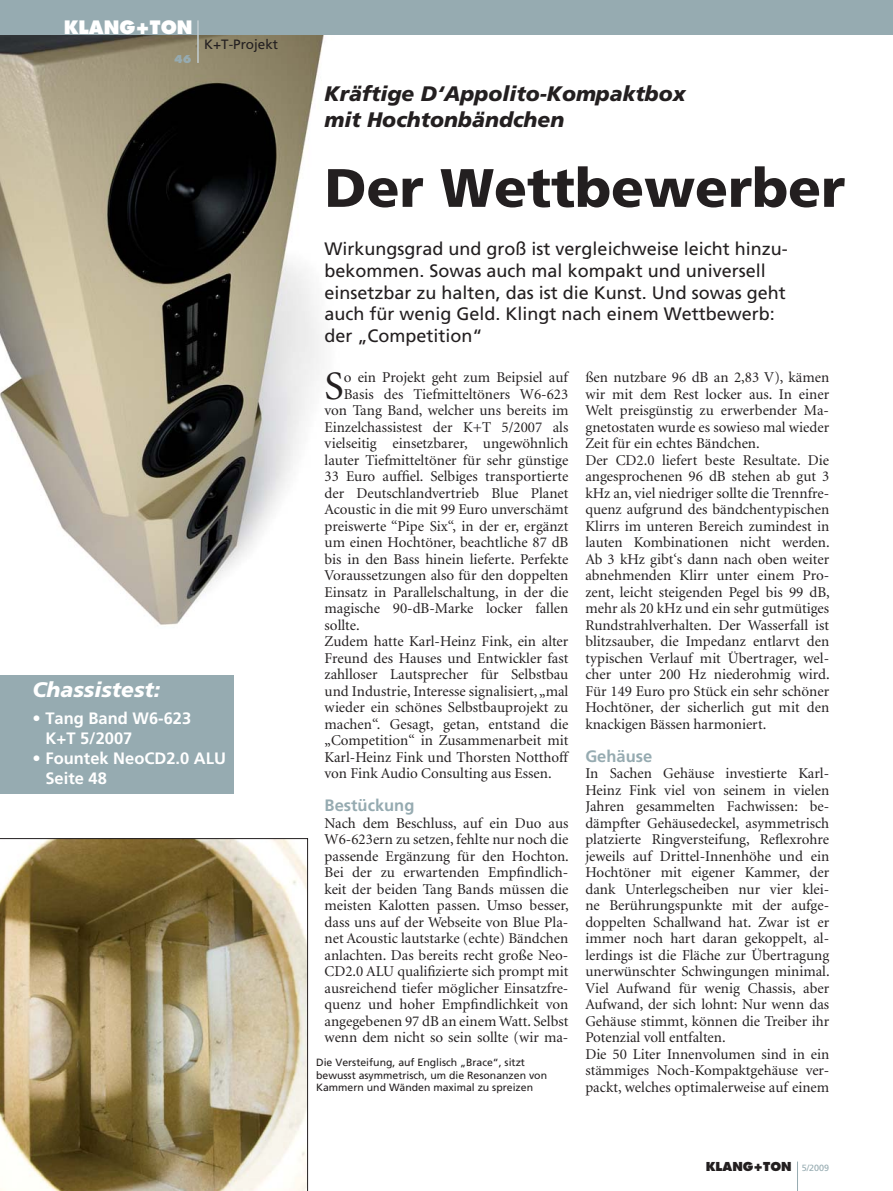
<style>
.page{position:relative;width:893px;height:1191px;background:#fff}
.page>*{position:absolute;margin:0;border:0;box-sizing:border-box;transform-origin:0 0}
.t1{font:900 54px "Frutiger";color:#231f20}
.t2{font:40.35px "Minion";color:#231f20}
.t3{font:italic 900 21px/25.2px "Frutiger";color:#231f20}
.t4{font:italic 900 21px "Frutiger";color:#fff}
.t5{font:18px/21.6px "Frutiger";color:#231f20}
.t6{font:800 18px "Futura";color:#fff}
.t7{font:700 16.5px/19.8px "Frutiger";color:#fff}
.t8{font:700 16.5px "Frutiger";color:#96abb1}
.t9{font:15px/16.5px "Minion";color:#231f20}
.t10{font:13.5px "Frutiger";color:#231f20}
.t11{font:800 12px "Futura";color:#231f20}
.t12{font:10.5px/12.6px "Frutiger";color:#231f20}
.t13{font:800 10.5px "Futura";color:#96abb1}
.s1{font-family:"Frutiger";font-weight:400;font-size:9px;color:#96abb1}
</style>
<div class="page">
<img style="left:0;top:34px;width:358px;height:591px">
<div style="left:0;top:0;width:893px;height:34px;background:#96abb1"></div>
<hr style="left:197px;top:20px;width:2px;height:43px;background:#c3ced2">
<svg style="left:797px;top:1161px;width:1px;height:29px"></svg>
<div style="left:0;top:675px;width:234px;height:118px;background:#96abb1"></div>
<svg style="left:0;top:838px;width:308px;height:352px;background:#a39470"></svg>
<p class="t6" style="left:64px;top:19px;width:130px">KLANG+TON</p>
<p class="t13" style="left:174px;top:55px;width:19px">46</p>
<p class="t10" style="left:204px;top:39px;width:76px">K+T-Projekt</p>
<h3 class="t4" style="left:33px;top:681px;width:129px">Chassistest:</h3>
<p class="t7" style="left:45px;top:710px;width:147px;text-indent:-13px">• Tang Band W6-623<br>K+T 5/2007</p>
<p class="t7" style="left:45px;top:749px;width:182px;text-indent:-13px">• Fountek NeoCD2.0 ALU<br>Seite 48</p>
<h3 class="t3" style="left:325px;top:83px;width:363px">Kräftige D‘Appolito-Kompaktbox mit Hochtonbändchen</h3>
<h1 class="t1" style="left:325px;top:166px;width:522px">Der Wettbewerber</h1>
<p class="t5" style="left:325px;top:240px;width:465px">Wirkungsgrad und groß ist vergleichweise leicht hinzu&shy;bekommen. Sowas auch mal kompakt und universell einsetzbar zu halten, das ist die Kunst. Und sowas geht auch für wenig Geld. Klingt nach einem Wettbewerb: der „Competition“</p>
<h2 class="t2" style="left:325px;top:370px;width:21px">S</h2>
<p class="t9" style="left:344px;top:370px;width:226px">o ein Projekt geht zum Beipsiel auf</p>
<p class="t9" style="left:344px;top:387px;width:226px">Basis des Tiefmitteltöners W6-623</p>
<p class="t9" style="left:325px;top:403px;width:245px">von Tang Band, welcher uns bereits im</p>
<p class="t9" style="left:325px;top:420px;width:245px">Einzelchassistest der K+T 5/2007 als</p>
<p class="t9" style="left:325px;top:436px;width:245px">vielseitig einsetzbarer, ungewöhnlich</p>
<p class="t9" style="left:325px;top:453px;width:245px">lauter Tiefmitteltöner für sehr günstige</p>
<p class="t9" style="left:325px;top:469px;width:245px">33 Euro auffiel. Selbiges transportierte</p>
<p class="t9" style="left:325px;top:486px;width:245px">der Deutschlandvertrieb Blue Planet</p>
<p class="t9" style="left:325px;top:502px;width:245px">Acoustic in die mit 99 Euro unverschämt</p>
<p class="t9" style="left:325px;top:519px;width:245px">preiswerte “Pipe Six“, in der er, ergänzt</p>
<p class="t9" style="left:325px;top:535px;width:245px">um einen Hochtöner, beachtliche 87 dB</p>
<p class="t9" style="left:325px;top:552px;width:245px">bis in den Bass hinein lieferte. Perfekte</p>
<p class="t9" style="left:325px;top:568px;width:245px">Voraussetzungen also für den doppelten</p>
<p class="t9" style="left:325px;top:585px;width:245px">Einsatz in Parallelschaltung, in der die</p>
<p class="t9" style="left:325px;top:601px;width:245px">magische 90-dB-Marke locker fallen</p>
<p class="t9" style="left:325px;top:618px;width:37px">sollte.</p>
<p class="t9" style="left:325px;top:634px;width:245px">Zudem hatte Karl-Heinz Fink, ein alter</p>
<p class="t9" style="left:325px;top:651px;width:245px">Freund des Hauses und Entwickler fast</p>
<p class="t9" style="left:325px;top:667px;width:245px">zahlloser Lautsprecher für Selbstbau</p>
<p class="t9" style="left:325px;top:684px;width:245px">und Industrie, Interesse signalisiert, „mal</p>
<p class="t9" style="left:325px;top:700px;width:245px">wieder ein schönes Selbstbauprojekt zu</p>
<p class="t9" style="left:325px;top:717px;width:245px">machen“. Gesagt, getan, entstand die</p>
<p class="t9" style="left:325px;top:733px;width:245px">„Competition“ in Zusammenarbeit mit</p>
<p class="t9" style="left:325px;top:750px;width:245px">Karl-Heinz Fink und Thorsten Notthoff</p>
<p class="t9" style="left:325px;top:766px;width:229px">von Fink Audio Consulting aus Essen.</p>
<p class="t8" style="left:325px;top:799px;width:91px">Bestückung</p>
<p class="t9" style="left:325px;top:816px;width:246px;text-align:justify">Nach dem Beschluss, auf ein Duo aus W6-623ern zu setzen, fehlte nur noch die passende Ergänzung für den Hochton.<br>Bei der zu erwartenden Empfindlich&shy;keit der beiden Tang Bands müssen die meisten Kalotten passen. Umso besser, dass uns auf der Webseite von Blue Pla&shy;net Acoustic lautstarke (echte) Bändchen anlachten. Das bereits recht große Neo-CD2.0 ALU qualifizierte sich prompt mit ausreichend tiefer möglicher Einsatzfre&shy;quenz und hoher Empfindlichkeit von angegebenen 97 dB an einem Watt. Selbst wenn dem nicht so sein sollte (wir ma-</p>
<p class="t12" style="left:316px;top:1057px;width:233px">Die Versteifung, auf Englisch „Brace“, sitzt bewusst asymmetrisch, um die Resonanzen von<br>Kammern und Wänden maximal zu spreizen</p>
<p class="t9" style="left:585px;top:370px;width:246px">ßen nutzbare 96 dB an 2,83 V), kämen wir mit dem Rest locker aus. In einer Welt preisgünstig zu erwerbender Ma&shy;gnetostaten wurde es sowieso mal wieder Zeit für ein echtes Bändchen.<br>Der CD2.0 liefert beste Resultate. Die angesprochenen 96 dB stehen ab gut 3 kHz an, viel niedriger sollte die Trennfre&shy;quenz aufgrund des bändchentypischen Klirrs im unteren Bereich zumindest in lauten Kombinationen nicht werden.<br>Ab 3 kHz gibt‘s dann nach oben weiter abnehmenden Klirr unter einem Pro&shy;zent, leicht steigenden Pegel bis 99 dB, mehr als 20 kHz und ein sehr gutmütiges Rundstrahlverhalten. Der Wasserfall ist blitzsauber, die Impedanz entlarvt den typischen Verlauf mit Übertrager, wel&shy;cher unter 200 Hz niederohmig wird.<br>Für 149 Euro pro Stück ein sehr schöner Hochtöner, der sicherlich gut mit den knackigen Bässen harmoniert.</p>
<p class="t8" style="left:585px;top:749px;width:68px">Gehäuse</p>
<p class="t9" style="left:585px;top:766px;width:246px">In Sachen Gehäuse investierte Karl-Heinz Fink viel von seinem in vielen Jahren gesammelten Fachwissen: be&shy;dämpfter Gehäusedeckel, asymmetrisch platzierte Ringversteifung, Reflexrohre jeweils auf Drittel-Innenhöhe und ein Hochtöner mit eigener Kammer, der dank Unterlegscheiben nur vier klei&shy;ne Berührungspunkte mit der aufge&shy;doppelten Schallwand hat. Zwar ist er immer noch hart daran gekoppelt, al&shy;lerdings ist die Fläche zur Übertragung unerwünschter Schwingungen minimal.<br>Viel Aufwand für wenig Chassis, aber Aufwand, der sich lohnt: Nur wenn das Gehäuse stimmt, können die Treiber ihr Potenzial voll entfalten.<br>Die 50 Liter Innenvolumen sind in ein stämmiges Noch-Kompaktgehäuse ver&shy;packt, welches optimalerweise auf einem</p>
<p class="t11" style="left:706px;top:1161px;width:125px">KLANG+TON <span class="s1">5/2009</span></p>
</div>
